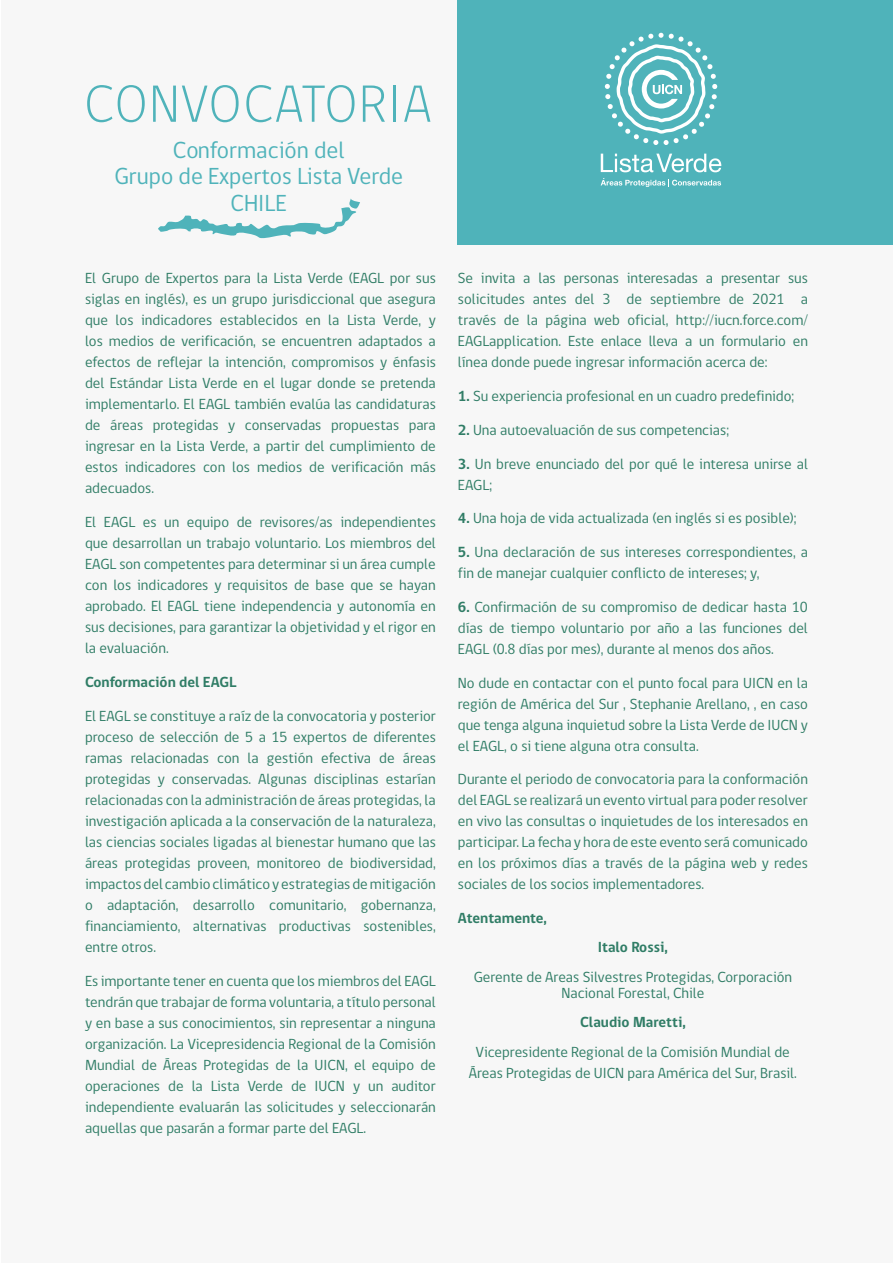
<style>
.page{position:relative;width:893px;height:1263px;background:#fff}
.page>*{position:absolute;margin:0;border:0;box-sizing:border-box;transform-origin:0 0}
.t1{font:23.85px/26.4px "gob CL";color:#4fb3ba;text-align:center}
.t2{font:15px/21px "gob CL";color:#307d66;text-align:justify}
.t3{font:700 15px "gob CL";color:#307d66}
.s1{font-weight:700}
</style>
<div class="page">
<div style="left:2px;top:0;width:891px;height:1263px;background:#f7f7f7"></div>
<div style="left:457px;top:0;width:436px;height:244px;background:#4fb3ba"></div>
<svg style="left:601px;top:154px;width:120px;height:18px"></svg>
<svg style="left:605px;top:33px;width:112px;height:112px"></svg>
<svg style="left:601px;top:178px;width:120px;height:9px"></svg>
<svg style="left:87px;top:85px;width:25px;height:37px"></svg>
<svg style="left:118px;top:85px;width:27px;height:37px"></svg>
<svg style="left:153px;top:86px;width:23px;height:36px"></svg>
<svg style="left:182px;top:85px;width:57px;height:37px"></svg>
<svg style="left:246px;top:85px;width:109px;height:37px"></svg>
<svg style="left:363px;top:86px;width:22px;height:36px"></svg>
<hr style="left:393px;top:86px;width:3px;height:36px;background:#4fb3ba">
<svg style="left:404px;top:86px;width:26px;height:36px"></svg>
<svg style="left:158px;top:198px;width:202px;height:41px"></svg>
<h1 class="t1" style="left:114px;top:137px;width:290px">Conformación del<br>Grupo de Expertos Lista Verde<br>CHILE</h1>
<p class="t2" style="left:85px;top:268px;width:352px">El Grupo de Expertos para la Lista Verde (EAGL por sus siglas en inglés), es un grupo jurisdiccional que asegura que los indicadores establecidos en la Lista Verde, y los medios de verificación, se encuentren adaptados a efectos de reflejar la intención, compromisos y énfasis del Estándar Lista Verde en el lugar donde se pretenda implementarlo. El EAGL también evalúa las candidaturas de áreas protegidas y conservadas propuestas para ingresar en la Lista Verde, a partir del cumplimiento de estos indicadores con los medios de verificación más adecuados.</p>
<p class="t2" style="left:85px;top:512px;width:352px">El EAGL es un equipo de revisores/as independientes que desarrollan un trabajo voluntario. Los miembros del EAGL son competentes para determinar si un área cumple con los indicadores y requisitos de base que se hayan aprobado. El EAGL tiene independencia y autonomía en sus decisiones, para garantizar la objetividad y el rigor en la evaluación.</p>
<p class="t3" style="left:85px;top:672px;width:153px">Conformación del EAGL</p>
<p class="t2" style="left:85px;top:705px;width:352px">El EAGL se constituye a raíz de la convocatoria y posterior proceso de selección de 5 a 15 expertos de diferentes ramas relacionadas con la gestión efectiva de áreas protegidas y conservadas. Algunas disciplinas estarían relacionadas con la administración de áreas protegidas, la investigación aplicada a la conservación de la naturaleza, las ciencias sociales ligadas al bienestar humano que las áreas protegidas proveen, monitoreo de biodiversidad, impactos del cambio climático y estrategias de mitigación o adaptación, desarrollo comunitario, gobernanza, financiamiento, alternativas productivas sostenibles, entre otros.</p>
<p class="t2" style="left:85px;top:970px;width:352px">Es importante tener en cuenta que los miembros del EAGL tendrán que trabajar de forma voluntaria, a título personal y en base a sus conocimientos, sin representar a ninguna organización. La Vicepresidencia Regional de la Comisión Mundial de Áreas Protegidas de la UICN, el equipo de operaciones de la Lista Verde de IUCN y un auditor independiente evaluarán las solicitudes y seleccionarán aquellas que pasarán a formar parte del EAGL.</p>
<p class="t2" style="left:458px;top:268px;width:352px">Se invita a las personas interesadas a presentar sus solicitudes antes del 3 de septiembre de 2021 a través de la página web oficial, http://iucn.force.com/ EAGLapplication. Este enlace lleva a un formulario en línea donde puede ingresar información acerca de:</p>
<p class="t2" style="left:458px;top:386px;width:338px"><span class="s1">1.</span> Su experiencia profesional en un cuadro predefinido;</p>
<p class="t2" style="left:458px;top:420px;width:273px"><span class="s1">2.</span> Una autoevaluación de sus competencias;</p>
<p class="t2" style="left:458px;top:453px;width:352px"><span class="s1">3.</span> Un breve enunciado del por qué le interesa unirse al<br>EAGL;</p>
<p class="t2" style="left:458px;top:508px;width:340px"><span class="s1">4.</span> Una hoja de vida actualizada (en inglés si es posible);</p>
<p class="t2" style="left:458px;top:542px;width:352px"><span class="s1">5.</span> Una declaración de sus intereses correspondientes, a fin de manejar cualquier conflicto de intereses; y,</p>
<p class="t2" style="left:458px;top:597px;width:352px"><span class="s1">6.</span> Confirmación de su compromiso de dedicar hasta 10 días de tiempo voluntario por año a las funciones del EAGL (0.8 días por mes), durante al menos dos años.</p>
<p class="t2" style="left:458px;top:672px;width:352px">No dude en contactar con el punto focal para UICN en la región de América del Sur , Stephanie Arellano, , en caso que tenga alguna inquietud sobre la Lista Verde de IUCN y el EAGL, o si tiene alguna otra consulta.</p>
<p class="t2" style="left:458px;top:769px;width:352px">Durante el periodo de convocatoria para la conformación del EAGL se realizará un evento virtual para poder resolver en vivo las consultas o inquietudes de los interesados en participar. La fecha y hora de este evento será comunicado en los próximos días a través de la página web y redes sociales de los socios implementadores.</p>
<p class="t3" style="left:458px;top:908px;width:91px">Atentamente,</p>
<p class="t3" style="left:598px;top:937px;width:72px">Italo Rossi,</p>
<p class="t2" style="left:474px;top:969px;width:320px;line-height:16.5px;text-align:center">Gerente de Areas Silvestres Protegidas, Corporación<br>Nacional Forestal, Chile</p>
<p class="t3" style="left:580px;top:1012px;width:107px">Claudio Maretti,</p>
<p class="t2" style="left:469px;top:1041px;width:329px;text-align:center">Vicepresidente Regional de la Comisión Mundial de<br>Áreas Protegidas de UICN para América del Sur, Brasil.</p>
</div>
